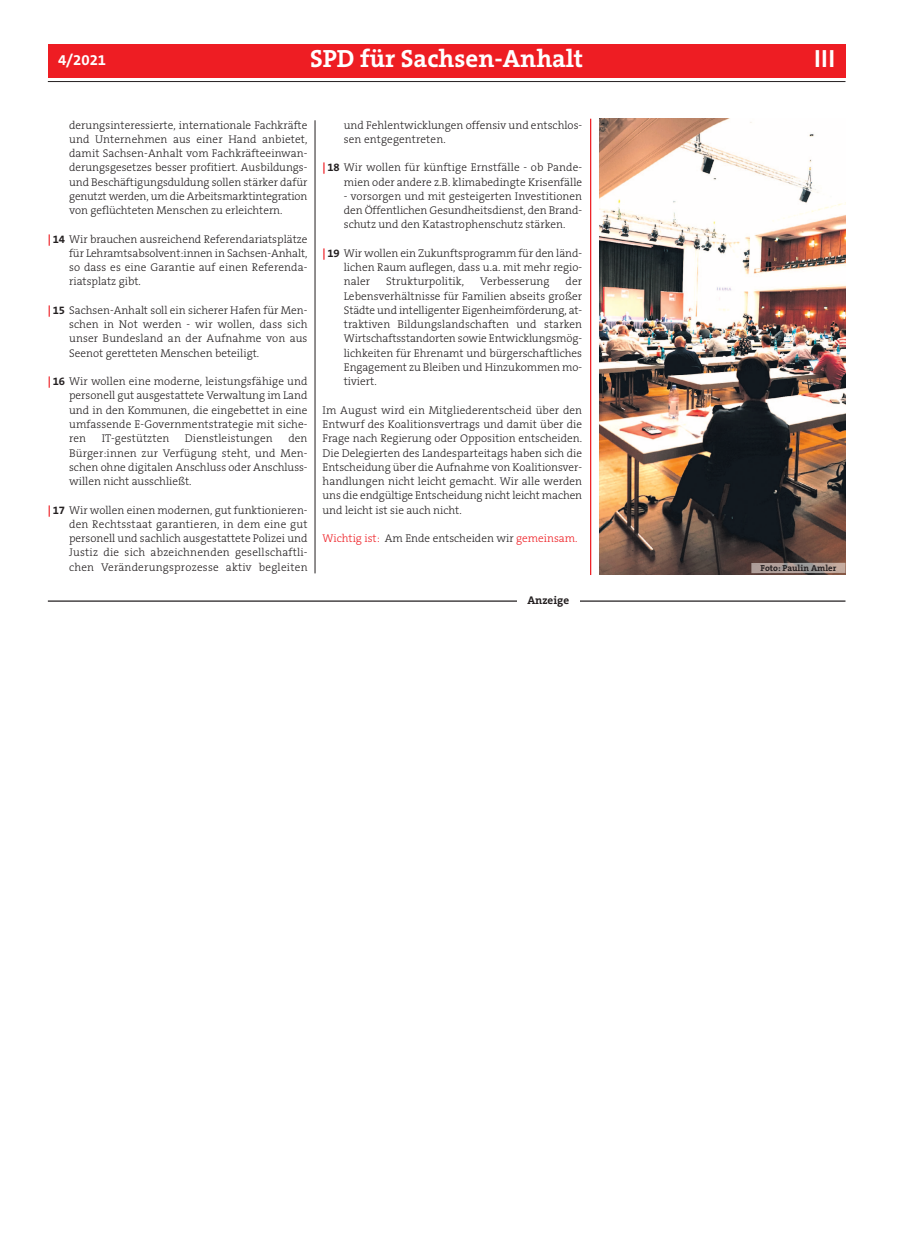
<style>
.page{position:relative;width:904px;height:1241px;background:#fff}
.page>*{position:absolute;margin:0;border:0;box-sizing:border-box;transform-origin:0 0}
.t1{font:700 25px "The Serif B7";color:#fff}
.t2{font:700 25px "The Sans B7";color:#fff}
.t3{font:700 15px "The Sans B7";color:#fff}
.t4{font:300 11.25px/14.2px "The Serif B3";color:#231f20;text-align:justify}
.t5{font:300 11.25px "The Serif B3";color:#ee1d23}
.t6{font:700 11.25px "The Serif B7";color:#231f20}
.t7{font:700 8.75px "The Serif B7";color:#231f20}
.s1{font-family:"The Sans B7";font-weight:700;color:#ee1d23}
.s2{font-family:"The Sans B7";font-weight:700}
.s3{color:#231f20}
</style>
<div class="page">
<div style="left:48px;top:44px;width:797px;height:34px;background:#ee1d23"></div>
<hr style="left:48px;top:81px;width:797px;height:1px;background:#231f20">
<hr style="left:48px;top:600px;width:797px;height:1px;background:#231f20">
<div style="left:517px;top:594px;width:62px;height:15px;background:#fff"></div>
<hr style="left:315px;top:120px;width:1px;height:453px;background:#231f20">
<img style="left:599px;top:118px;width:246px;height:456px">
<hr style="left:590px;top:119px;width:1px;height:456px;background:#ee1d23">
<img style="left:751px;top:562px;width:94px;height:11px">
<h2 class="t3" style="left:58px;top:54px;width:50px">4/2021</h2>
<h1 class="t1" style="left:310px;top:49px;width:274px">SPD für Sachsen-Anhalt</h1>
<h1 class="t2" style="left:814px;top:49px;width:23px">III</h1>
<p class="t4" style="left:69px;top:119px;width:240px">derungsinteressierte, internationale Fachkräfte und Unternehmen aus einer Hand anbietet, damit Sachsen-Anhalt vom Fachkräfteeinwan&shy;derungsgesetzes besser profitiert. Ausbildungs&shy;und Beschäftigungsduldung sollen stärker dafür genutzt werden, um die Arbeitsmarktintegration von geflüchteten Menschen zu erleichtern.</p>
<p class="t4" style="left:69px;top:233px;width:240px;text-indent:-21px"><span class="s1">|</span> <span class="s2">14</span> Wir brauchen ausreichend Referendariatsplätze für Lehramtsabsolvent:innen in Sachsen-Anhalt, so dass es eine Garantie auf einen Referenda&shy;riatsplatz gibt.</p>
<p class="t4" style="left:69px;top:304px;width:240px;text-indent:-21px"><span class="s1">|</span> <span class="s2">15</span> Sachsen-Anhalt soll ein sicherer Hafen für Men&shy;schen in Not werden - wir wollen, dass sich unser Bundesland an der Aufnahme von aus Seenot geretteten Menschen beteiligt.</p>
<p class="t4" style="left:69px;top:375px;width:240px;text-indent:-21px"><span class="s1">|</span> <span class="s2">16</span> Wir wollen eine moderne, leistungsfähige und personell gut ausgestattete Verwaltung im Land und in den Kommunen, die eingebettet in eine umfassende E-Governmentstrategie mit siche&shy;ren</p>
<p class="t4" style="left:69px;top:432px;width:240px;text-indent:219px">den Bürger:innen zur Verfügung steht, und Men&shy;schen ohne digitalen Anschluss oder Anschluss&shy;willen nicht ausschließt.</p>
<p class="t4" style="left:69px;top:503px;width:240px;text-indent:-21px"><span class="s1">|</span> <span class="s2">17</span> Wir wollen einen modernen, gut funktionieren&shy;den Rechtsstaat garantieren, in dem eine gut personell und sachlich ausgestattete Polizei und Justiz die sich abzeichnenden gesellschaftli&shy;chen Veränderungsprozesse aktiv begleiten</p>
<p class="t4" style="left:102px;top:432px;width:69px">IT-gestützten</p>
<p class="t4" style="left:185px;top:432px;width:89px">Dienstleistungen</p>
<p class="t4" style="left:344px;top:119px;width:240px">und Fehlentwicklungen offensiv und entschlos&shy;sen entgegentreten.</p>
<p class="t4" style="left:322px;top:161px;width:261px;text-align:right"><span class="s1">|</span> <span class="s2">18</span> Wir wollen für künftige Ernstfälle - ob Pande&shy;mien oder andere z.B. klimabedingte Krisenfälle</p>
<p class="t4" style="left:344px;top:190px;width:240px">- vorsorgen und mit gesteigerten Investitionen den Öffentlichen Gesundheitsdienst, den Brand&shy;schutz und den Katastrophenschutz stärken.</p>
<p class="t4" style="left:344px;top:247px;width:240px;text-indent:-21px"><span class="s1">|</span> <span class="s2">19</span> Wir wollen ein Zukunftsprogramm für den länd&shy;lichen Raum auflegen, dass u.a. mit mehr regio&shy;naler</p>
<p class="t4" style="left:344px;top:275px;width:240px;text-indent:222px">der Lebensverhältnisse für Familien abseits großer Städte und intelligenter Eigenheimförderung, at&shy;traktiven Bildungslandschaften und starken Wirtschaftsstandorten sowie Entwicklungsmög&shy;lichkeiten für Ehrenamt und bürgerschaftliches Engagement zu Bleiben und Hinzukommen mo&shy;tiviert.</p>
<p class="t4" style="left:322px;top:404px;width:261px">Im August wird ein Mitgliederentscheid über den Entwurf des Koalitionsvertrags und damit über die Frage nach Regierung oder Opposition entscheiden.<br>Die Delegierten des Landesparteitags haben sich die Entscheidung über die Aufnahme von Koalitionsver&shy;handlungen nicht leicht gemacht. Wir alle werden uns die endgültige Entscheidung nicht leicht machen und leicht ist sie auch nicht.</p>
<p class="t5" style="left:322px;top:533px;width:256px">Wichtig ist: <span class="s3">Am Ende entscheiden wir</span> gemeinsam.</p>
<p class="t4" style="left:386px;top:275px;width:80px">Strukturpolitik,</p>
<p class="t4" style="left:480px;top:275px;width:71px">Verbesserung</p>
<p class="t6" style="left:527px;top:596px;width:43px">Anzeige</p>
<p class="t7" style="left:760px;top:564px;width:77px">Foto: Paulin Amler</p>
</div>
